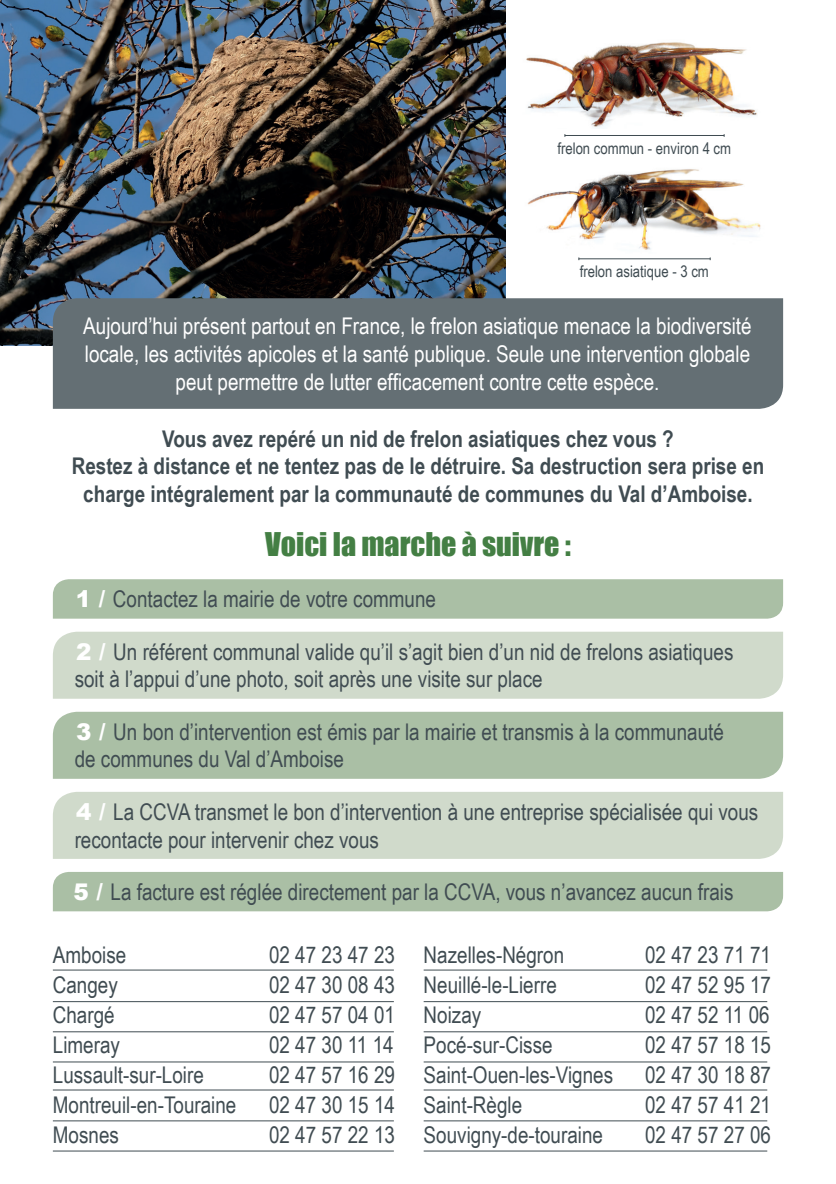
<style>
.page{position:relative;width:836px;height:1184px;background:#fff}
.page>*{position:absolute;margin:0;border:0;box-sizing:border-box;transform-origin:0 0}
.t1{font:30px "Impact";color:#447f44}
.t2{font:23px/27.6px "Arial Narrow";color:#404c52}
.t3{font:23px/27.6px "Arial Narrow";color:#fff;text-align:center}
.t4{font:700 23px/27.6px "Arial Narrow";color:#404c52;text-align:center}
.t5{font:16px "Arial Narrow";color:#404c52}
.s1{font-family:"Arial";font-weight:900;color:#fff}
</style>
<div class="page">
<img style="left:0;top:0;width:505px;height:345px">
<div style="left:53px;top:298px;width:729px;height:111px;background:#646f74"></div>
<div style="left:53px;top:579px;width:729px;height:40px;background:#aabfa5"></div>
<div style="left:53px;top:712px;width:729px;height:67px;background:#aabfa5"></div>
<div style="left:53px;top:872px;width:729px;height:39px;background:#aabfa5"></div>
<div style="left:53px;top:632px;width:729px;height:67px;background:#d0dacb"></div>
<div style="left:53px;top:792px;width:729px;height:67px;background:#d0dacb"></div>
<img style="left:526px;top:42px;width:231px;height:86px">
<hr style="left:564px;top:135px;width:159px;height:1px;background:#404c52">
<img style="left:527px;top:169px;width:234px;height:81px">
<hr style="left:578px;top:258px;width:131px;height:1px;background:#404c52">
<hr style="left:53px;top:970px;width:340px;height:1px;background:#404c52">
<hr style="left:423px;top:970px;width:344px;height:1px;background:#404c52">
<hr style="left:53px;top:1031px;width:340px;height:1px;background:#404c52">
<hr style="left:423px;top:1031px;width:344px;height:1px;background:#404c52">
<hr style="left:53px;top:1120px;width:340px;height:1px;background:#404c52">
<hr style="left:423px;top:1120px;width:344px;height:1px;background:#404c52">
<hr style="left:53px;top:1001px;width:340px;height:1px;background:#404c52">
<hr style="left:423px;top:1001px;width:344px;height:1px;background:#404c52">
<hr style="left:53px;top:1061px;width:340px;height:1px;background:#404c52">
<hr style="left:423px;top:1061px;width:344px;height:1px;background:#404c52">
<hr style="left:53px;top:1090px;width:340px;height:1px;background:#404c52">
<hr style="left:423px;top:1090px;width:344px;height:1px;background:#404c52">
<hr style="left:53px;top:1151px;width:340px;height:1px;background:#404c52">
<hr style="left:423px;top:1151px;width:344px;height:1px;background:#404c52">
<p class="t5" style="left:557px;top:137px;width:175px">frelon commun - environ 4 cm</p>
<p class="t5" style="left:579px;top:260px;width:131px">frelon asiatique - 3 cm</p>
<p class="t3" style="left:83px;top:312px;width:669px">Aujourd’hui présent partout en France, le frelon asiatique menace la biodiversité locale, les activités apicoles et la santé publique. Seule une intervention globale peut permettre de lutter efficacement contre cette espèce.</p>
<p class="t4" style="left:72px;top:424px;width:693px">Vous avez repéré un nid de frelon asiatiques chez vous ?<br>Restez à distance et ne tentez pas de le détruire. Sa destruction sera prise en charge intégralement par la communauté de communes du Val d’Amboise.</p>
<h1 class="t1" style="left:265px;top:521px;width:307px">Voici la marche à suivre :</h1>
<p class="t2" style="left:76px;top:584px;width:361px"><span class="s1">1 /</span> Contactez la mairie de votre commune</p>
<p class="t2" style="left:75px;top:637px;width:660px"><span class="s1">2 /</span> Un référent communal valide qu’il s’agit bien d’un nid de frelons asiatiques soit à l’appui d’une photo, soit après une visite sur place</p>
<p class="t2" style="left:75px;top:717px;width:650px"><span class="s1">3 /</span> Un bon d’intervention est émis par la mairie et transmis à la communauté de communes du Val d’Amboise</p>
<p class="t2" style="left:75px;top:797px;width:684px"><span class="s1">4 /</span> La CCVA transmet le bon d’intervention à une entreprise spécialisée qui vous recontacte pour intervenir chez vous</p>
<p class="t2" style="left:73px;top:877px;width:661px"><span class="s1">5 /</span> La facture est réglée directement par la CCVA, vous n’avancez aucun frais</p>
<p class="t2" style="left:53px;top:940px;width:75px">Amboise</p>
<p class="t2" style="left:269px;top:940px;width:127px">02 47 23 47 23</p>
<p class="t2" style="left:53px;top:970px;width:66px">Cangey</p>
<p class="t2" style="left:269px;top:970px;width:127px">02 47 30 08 43</p>
<p class="t2" style="left:53px;top:1000px;width:63px">Chargé</p>
<p class="t2" style="left:269px;top:1000px;width:127px">02 47 57 04 01</p>
<p class="t2" style="left:53px;top:1030px;width:69px">Limeray</p>
<p class="t2" style="left:269px;top:1030px;width:126px">02 47 30 11 14</p>
<p class="t2" style="left:53px;top:1060px;width:152px">Lussault-sur-Loire</p>
<p class="t2" style="left:269px;top:1060px;width:127px">02 47 57 16 29</p>
<p class="t2" style="left:53px;top:1090px;width:185px">Montreuil-en-Touraine</p>
<p class="t2" style="left:269px;top:1090px;width:127px">02 47 30 15 14</p>
<p class="t2" style="left:53px;top:1120px;width:68px">Mosnes</p>
<p class="t2" style="left:269px;top:1120px;width:127px">02 47 57 22 13</p>
<p class="t2" style="left:423px;top:940px;width:142px">Nazelles-Négron</p>
<p class="t2" style="left:644px;top:940px;width:127px">02 47 23 71 71</p>
<p class="t2" style="left:423px;top:970px;width:135px">Neuillé-le-Lierre</p>
<p class="t2" style="left:644px;top:970px;width:127px">02 47 52 95 17</p>
<p class="t2" style="left:423px;top:1000px;width:59px">Noizay</p>
<p class="t2" style="left:644px;top:1000px;width:126px">02 47 52 11 06</p>
<p class="t2" style="left:423px;top:1030px;width:130px">Pocé-sur-Cisse</p>
<p class="t2" style="left:644px;top:1030px;width:127px">02 47 57 18 15</p>
<p class="t2" style="left:423px;top:1060px;width:191px">Saint-Ouen-les-Vignes</p>
<p class="t2" style="left:644px;top:1060px;width:127px">02 47 30 18 87</p>
<p class="t2" style="left:423px;top:1090px;width:100px">Saint-Règle</p>
<p class="t2" style="left:644px;top:1090px;width:127px">02 47 57 41 21</p>
<p class="t2" style="left:423px;top:1120px;width:181px">Souvigny-de-touraine</p>
<p class="t2" style="left:644px;top:1120px;width:127px">02 47 57 27 06</p>
</div>
